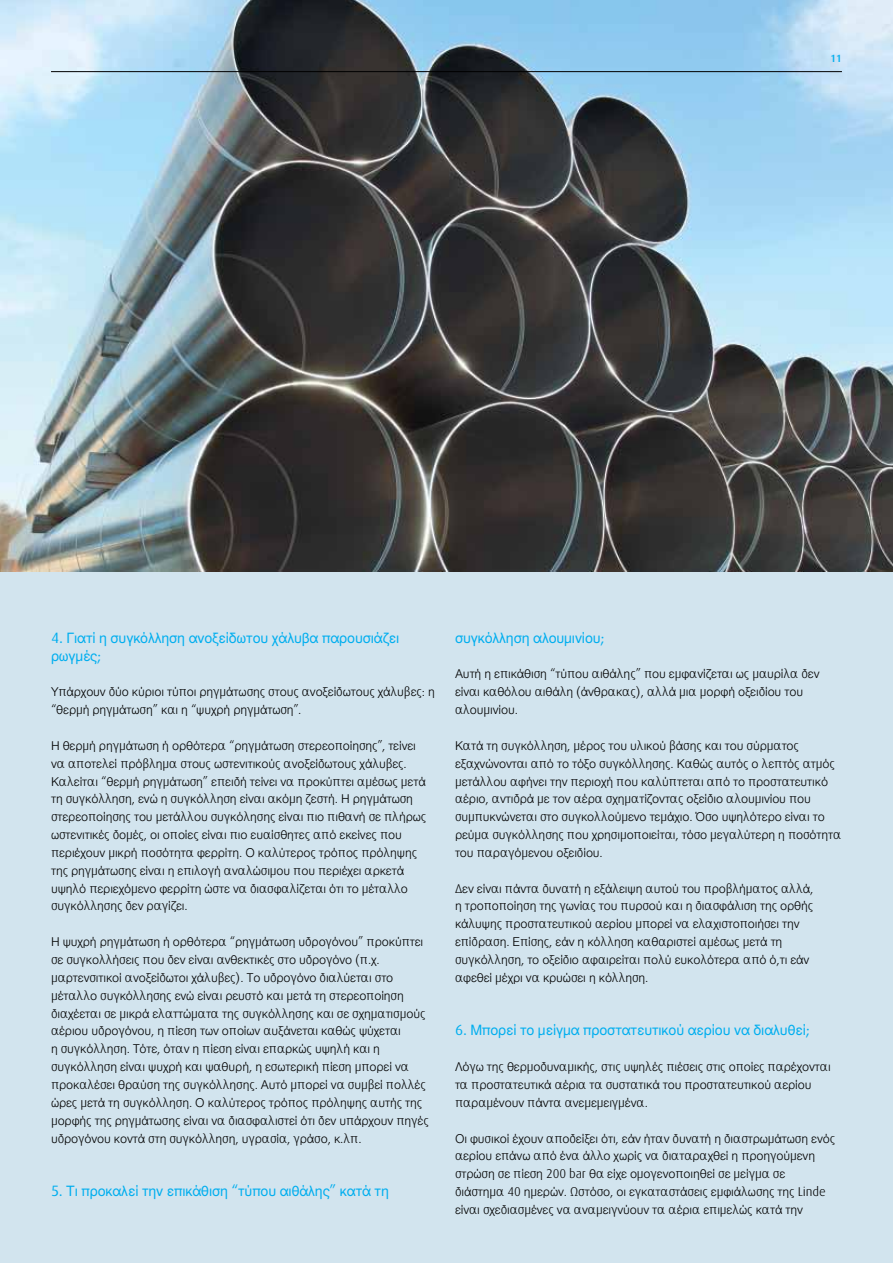
<style>
.page{position:relative;width:893px;height:1263px;background:#d2e4ee}
.page>*{position:absolute;margin:0;border:0;box-sizing:border-box;transform-origin:0 0}
.t1{font:15px/17.9px "Linde Dax Global";letter-spacing:-.01em;color:#00aeef}
.t2{font:300 12.75px/17.9px "Linde Dax Global";letter-spacing:-.01em;color:#000}
.t3{font:500 10.5px "Linde Dax Global";color:#00aeef}
</style>
<div class="page">
<img style="left:0;top:0;width:893px;height:571px">
<hr style="left:51px;top:71px;width:791px;height:1px;background:#000">
<p class="t3" style="left:831px;top:52px;width:13px">11</p>
<p class="t1" style="left:51px;top:629px;width:350px">4. Γιατί η συγκόλληση ανοξείδωτου χάλυβα παρουσιάζει ρωγμές;</p>
<p class="t2" style="left:51px;top:683px;width:385px">Υπάρχουν δύο κύριοι τύποι ρηγμάτωσης στους ανοξείδωτους χάλυβες: η “θερμή ρηγμάτωση” και η “ψυχρή ρηγμάτωση”.</p>
<p class="t2" style="left:51px;top:736px;width:377px">Η θερμή ρηγμάτωση ή ορθότερα “ρηγμάτωση στερεοποίησης”, τείνει να αποτελεί πρόβλημα στους ωστενιτικούς ανοξείδωτους χάλυβες.<br>Καλείται “θερμή ρηγμάτωση” επειδή τείνει να προκύπτει αμέσως μετά τη συγκόλληση, ενώ η συγκόλληση είναι ακόμη ζεστή. Η ρηγμάτωση στερεοποίησης του μετάλλου συγκόλησης είναι πιο πιθανή σε πλήρως ωστενιτικές δομές, οι οποίες είναι πιο ευαίσθητες από εκείνες που περιέχουν μικρή ποσότητα φερρίτη. Ο καλύτερος τρόπος πρόληψης της ρηγμάτωσης είναι η επιλογή αναλώσιμου που περιέχει αρκετά υψηλό περιεχόμενο φερρίτη ώστε να διασφαλίζεται ότι το μέταλλο συγκόλλησης δεν ραγίζει.</p>
<p class="t2" style="left:51px;top:933px;width:379px">Η ψυχρή ρηγμάτωση ή ορθότερα “ρηγμάτωση υδρογόνου” προκύπτει σε συγκολλήσεις που δεν είναι ανθεκτικές στο υδρογόνο (π.χ. μαρτενσιτικοί ανοξείδωτοι χάλυβες). Το υδρογόνο διαλύεται στο μέταλλο συγκόλλησης ενώ είναι ρευστό και μετά τη στερεοποίηση διαχέεται σε μικρά ελαττώματα της συγκόλλησης και σε σχηματισμούς αέριου υδρογόνου, η πίεση των οποίων αυξάνεται καθώς ψύχεται<br>η συγκόλληση. Τότε, όταν η πίεση είναι επαρκώς υψηλή και η συγκόλληση είναι ψυχρή και ψαθυρή, η εσωτερική πίεση μπορεί να προκαλέσει θραύση της συγκόλλησης. Αυτό μπορεί να συμβεί πολλές ώρες μετά τη συγκόλληση. Ο καλύτερος τρόπος πρόληψης αυτής της μορφής της ρηγμάτωσης είναι να διασφαλιστεί ότι δεν υπάρχουν πηγές υδρογόνου κοντά στη συγκόλληση, υγρασία, γράσο, κ.λπ.</p>
<p class="t1" style="left:51px;top:1182px;width:339px">5. Τι προκαλεί την επικάθιση “τύπου αιθάλης” κατά τη</p>
<p class="t1" style="left:455px;top:629px;width:151px">συγκόλληση αλουμινίου;</p>
<p class="t2" style="left:455px;top:665px;width:366px">Αυτή η επικάθιση “τύπου αιθάλης” που εμφανίζεται ως μαυρίλα δεν είναι καθόλου αιθάλη (άνθρακας), αλλά μια μορφή οξειδίου του αλουμινίου.</p>
<p class="t2" style="left:455px;top:736px;width:388px">Κατά τη συγκόλληση, μέρος του υλικού βάσης και του σύρματος εξαχνώνονται από το τόξο συγκόλλησης. Καθώς αυτός ο λεπτός ατμός μετάλλου αφήνει την περιοχή που καλύπτεται από το προστατευτικό αέριο, αντιδρά με τον αέρα σχηματίζοντας οξείδιο αλουμινίου που συμπυκνώνεται στο συγκολλούμενο τεμάχιο. Όσο υψηλότερο είναι το ρεύμα συγκόλλησης που χρησιμοποιείται, τόσο μεγαλύτερη η ποσότητα του παραγόμενου οξειδίου.</p>
<p class="t2" style="left:455px;top:879px;width:360px">Δεν είναι πάντα δυνατή η εξάλειψη αυτού του προβλήματος αλλά, η τροποποίηση της γωνίας του πυρσού και η διασφάλιση της ορθής κάλυψης προστατευτικού αερίου μπορεί να ελαχιστοποιήσει την επίδραση. Επίσης, εάν η κόλληση καθαριστεί αμέσως μετά τη συγκόλληση, το οξείδιο αφαιρείται πολύ ευκολότερα από ό,τι εάν αφεθεί μέχρι να κρυώσει η κόλληση.</p>
<p class="t1" style="left:455px;top:1021px;width:356px">6. Μπορεί το μείγμα προστατευτικού αερίου να διαλυθεί;</p>
<p class="t2" style="left:455px;top:1058px;width:377px">Λόγω της θερμοδυναμικής, στις υψηλές πιέσεις στις οποίες παρέχονται τα προστατευτικά αέρια τα συστατικά του προστατευτικού αερίου παραμένουν πάντα ανεμεμειγμένα.</p>
<p class="t2" style="left:455px;top:1129px;width:382px">Οι φυσικοί έχουν αποδείξει ότι, εάν ήταν δυνατή η διαστρωμάτωση ενός αερίου επάνω από ένα άλλο χωρίς να διαταραχθεί η προηγούμενη στρώση σε πίεση 200 bar θα είχε ομογενοποιηθεί σε μείγμα σε διάστημα 40 ημερών. Ωστόσο, οι εγκαταστάσεις εμφιάλωσης της Linde είναι σχεδιασμένες να αναμειγνύουν τα αέρια επιμελώς κατά την</p>
</div>
